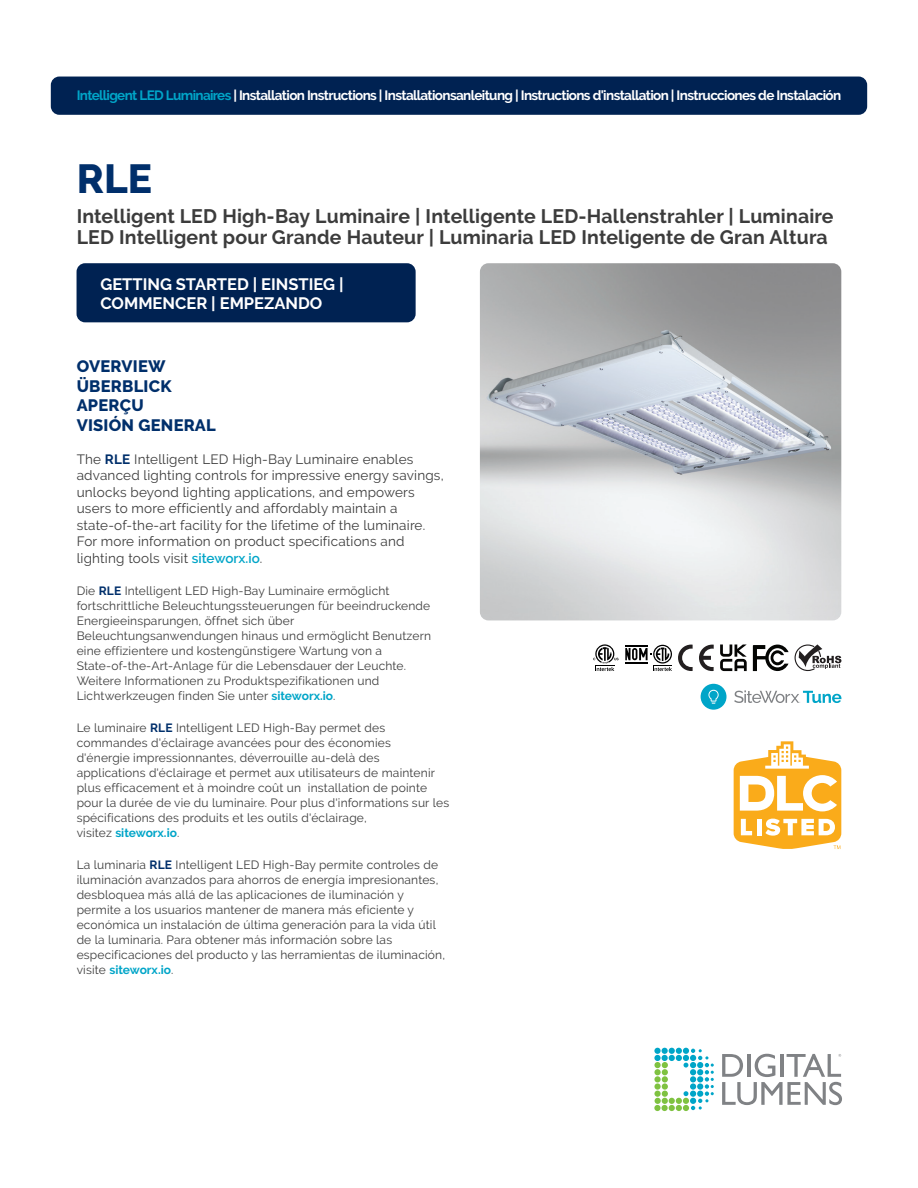
<style>
.page{position:relative;width:918px;height:1188px;background:#fff}
.page>*{position:absolute;margin:0;border:0;box-sizing:border-box;transform-origin:0 0}
.A4_Cover_Headline_27{font:800 40.5px "Raleway";color:#002f6b}
.A4_Cover_Headline_27-2{font:700 19.5px/21px "Raleway";letter-spacing:.01em;color:#3c3c3c}
.Installation_Header_Spacing{font:700 16.5px/19.5px "Raleway";color:#fff}
.Installation_Copy_Heading_Spacing{font:800 16.5px/19.5px "Raleway";letter-spacing:.015em;color:#002f6b}
.t1{font:13.5px/16.5px "Raleway";letter-spacing:.015em;color:#3c3c3c}
.t2{font:700 13.5px "Raleway";letter-spacing:-.045em;color:#fff}
.t3{font:12px/15px "Raleway";letter-spacing:.015em;color:#3c3c3c}
.s1{color:#00a5c8}
.s2{font-weight:700;color:#002f6b}
.s3{font-weight:600;color:#00a5c8}
.s4{font-weight:700;color:#00a5c8}
</style>
<div class="page">
<div style="left:51px;top:77px;width:816px;height:38px;background:#002252;border-radius:9px"></div>
<svg style="left:655px;top:1048px;width:59px;height:63px"></svg>
<svg style="left:722px;top:1054px;width:120px;height:51px"></svg>
<div style="left:77px;top:263px;width:339px;height:59px;background:#002252;border-radius:9px"></div>
<img style="left:480px;top:263px;width:361px;height:357px">
<svg style="left:593px;top:644px;width:26px;height:27px"></svg>
<svg style="left:625px;top:645px;width:47px;height:26px"></svg>
<svg style="left:699px;top:645px;width:15px;height:26px"></svg>
<svg style="left:678px;top:645px;width:15px;height:26px"></svg>
<svg style="left:720px;top:645px;width:27px;height:26px"></svg>
<svg style="left:753px;top:645px;width:36px;height:26px"></svg>
<svg style="left:795px;top:644px;width:46px;height:27px"></svg>
<div style="left:701px;top:684px;width:26px;height:26px;background:#00a5c8;border-radius:50%"></div>
<svg style="left:708px;top:690px;width:11px;height:14px"></svg>
<svg style="left:734px;top:690px;width:107px;height:13px"></svg>
<svg style="left:734px;top:741px;width:107px;height:108px"></svg>
<p class="t2" style="left:77px;top:88px;width:766px"><span class="s1">Intelligent LED Luminaires</span> | Installation Instructions | Installationsanleitung | Instructions d'installation | Instrucciones de Instalación</p>
<p class="A4_Cover_Headline_27" style="left:77px;top:156px;width:77px">RLE</p>
<p class="A4_Cover_Headline_27-2" style="left:77px;top:206px;width:758px">Intelligent LED High-Bay Luminaire | Intelligente LED-Hallenstrahler | Luminaire<br>LED Intelligent pour Grande Hauteur | Luminaria LED Inteligente de Gran Altura</p>
<p class="Installation_Header_Spacing" style="left:100px;top:274px;width:245px">GETTING STARTED | EINSTIEG |<br>COMMENCER | EMPEZANDO</p>
<p class="Installation_Copy_Heading_Spacing" style="left:77px;top:357px;width:141px">OVERVIEW<br>ÜBERBLICK<br>APERÇU<br>VISIÓN GENERAL</p>
<p class="t1" style="left:77px;top:451px;width:369px">The <span class="s2">RLE</span> Intelligent LED High-Bay Luminaire enables advanced lighting controls for impressive energy savings, unlocks beyond lighting applications, and empowers users to more efficiently and affordably maintain a state-of-the-art facility for the lifetime of the luminaire.<br>For more information on product specifications and lighting tools visit <span class="s3">siteworx.io</span>.</p>
<p class="t3" style="left:77px;top:583px;width:356px">Die <span class="s2">RLE</span> Intelligent LED High-Bay Luminaire ermöglicht fortschrittliche Beleuchtungssteuerungen für beeindruckende Energieeinsparungen, öffnet sich über Beleuchtungsanwendungen hinaus und ermöglicht Benutzern eine effizientere und kostengünstigere Wartung von a State-of-the-Art-Anlage für die Lebensdauer der Leuchte.<br>Weitere Informationen zu Produktspezifikationen und Lichtwerkzeugen finden Sie unter <span class="s4">siteworx.io</span>.</p>
<p class="t3" style="left:77px;top:720px;width:374px">Le luminaire <span class="s2">RLE</span> Intelligent LED High-Bay permet des commandes d'éclairage avancées pour des économies<br>d'énergie impressionnantes, déverrouille au-delà des applications d'éclairage et permet aux utilisateurs de maintenir plus efficacement et à moindre coût un installation de pointe pour la durée de vie du luminaire. Pour plus d'informations sur les spécifications des produits et les outils d'éclairage,<br>visitez <span class="s4">siteworx.io</span>.</p>
<p class="t3" style="left:77px;top:857px;width:370px">La luminaria <span class="s2">RLE</span> Intelligent LED High-Bay permite controles de iluminación avanzados para ahorros de energía impresionantes, desbloquea más allá de las aplicaciones de iluminación y permite a los usuarios mantener de manera más eficiente y económica un instalación de última generación para la vida útil de la luminaria. Para obtener más información sobre las especificaciones del producto y las herramientas de iluminación, visite <span class="s4">siteworx.io</span>.</p>
</div>
